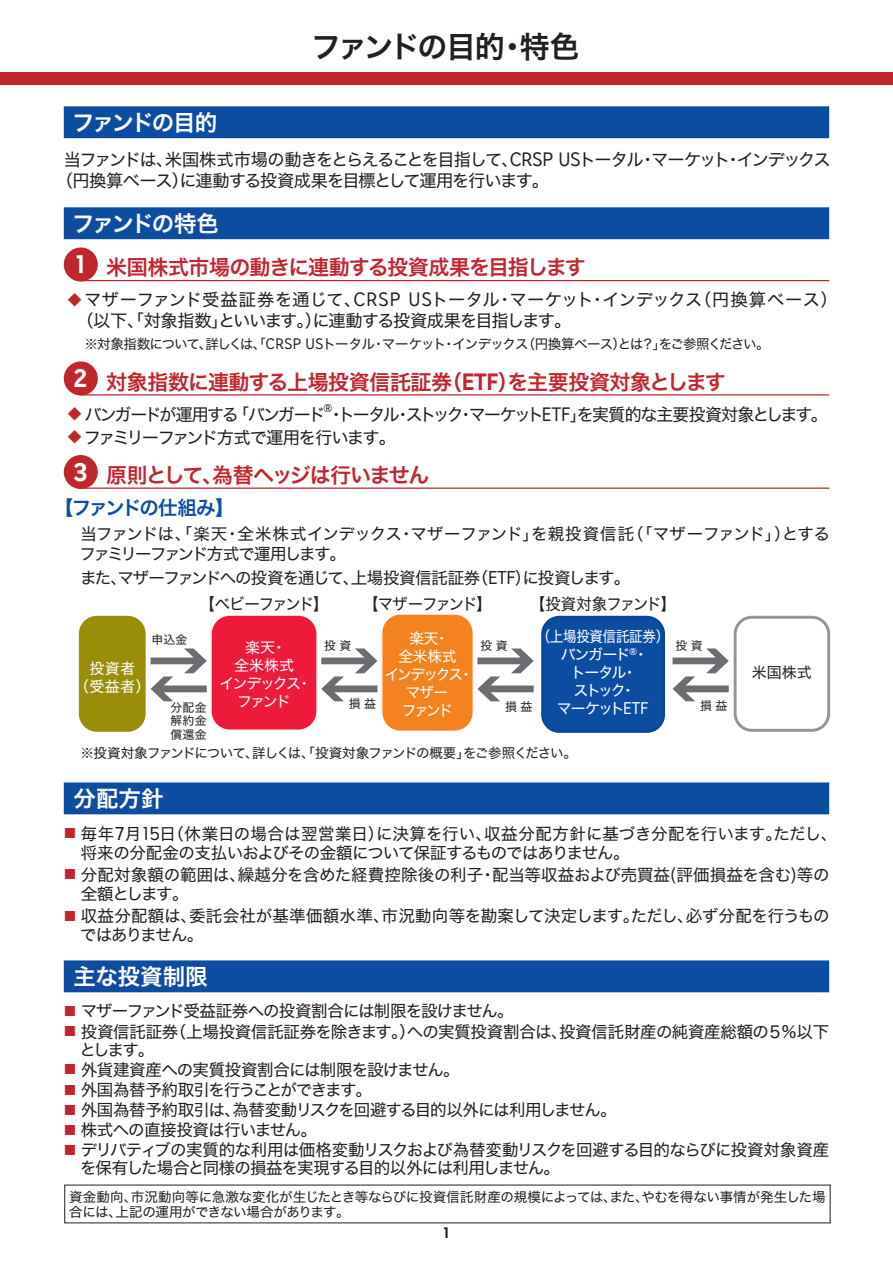
<style>
.page{position:relative;width:893px;height:1263px;background:#fff}
.page>*{position:absolute;margin:0;border:0;box-sizing:border-box;transform-origin:0 0}
.t1{font:30px "Hira Kaku Std N W6";letter-spacing:-.085em;color:#231f20}
.t2{font:22.5px "Hira Kaku Std N W6";letter-spacing:-.1em;color:#fff}
.t3{font:22.5px "Hira Kaku Std N W6";letter-spacing:-.025em;color:#fff}
.t4{font:22.5px "Rakuten Global B";color:#fff}
.t5{font:21px "Hira Kaku Std N W6";letter-spacing:-.02em;color:#c0262d}
.t6{font:21px "Hira Kaku Std N W6";letter-spacing:-.04em;color:#c0262d}
.t7{font:21px "Hira Kaku Std N W6";letter-spacing:-.07em;color:#c0262d}
.t8{font:19.5px "Hira Kaku Std N W6";letter-spacing:-.105em;color:#0d4da1}
.t9{font:17.25px/21px "Hira Kaku Std N W4";letter-spacing:-.07em;color:#231f20}
.t10{font:17.25px/21px "Hira Kaku Std N W4";letter-spacing:-.02em;color:#231f20}
.t11{font:17.25px "Hira Kaku Std N W4";letter-spacing:-.115em;color:#231f20}
.t12{font:17.25px "Hira Kaku Std N W4";letter-spacing:-.09em;color:#231f20}
.t13{font:16.5px/19.5px "Hira Kaku Std N W4";letter-spacing:-.015em;color:#231f20}
.t14{font:16.5px/18px "Hira Kaku Std N W4";letter-spacing:-.035em;color:#231f20}
.t15{font:16.5px/19.5px "Hira Kaku Std N W4";letter-spacing:-.055em;color:#231f20}
.t16{font:16.5px "Hira Kaku Std N W4";letter-spacing:-.07em;color:#231f20}
.t17{font:16.5px/19.5px "Hira Kaku Std N W4";letter-spacing:-.01em;color:#231f20}
.t18{font:16.2px "Hira Kaku Std N W4";letter-spacing:-.065em;color:#231f20;scale:.95 1}
.t19{font:16.2px "Hira Kaku Std N W4";letter-spacing:-.1em;color:#231f20;scale:.95 1}
.t20{font:16.2px "Hira Kaku Std N W4";letter-spacing:-.095em;color:#231f20;scale:.95 1}
.t21{font:15px/18px "Hira Kaku Std N W4";letter-spacing:-.095em;color:#fff;text-align:center}
.t22{font:15px/18px "Hira Kaku Std N W4";letter-spacing:-.065em;color:#fff;text-align:center;scale:.9 1}
.t23{font:15px "Hira Kaku Std N W4";color:#231f20}
.t24{font:13.5px/15px "Hira Kaku Std N W4";letter-spacing:-.02em;color:#231f20}
.t25{font:13.5px "Hira Kaku Std N W4";letter-spacing:-.065em;color:#231f20}
.t26{font:13.5px "Hira Kaku Std N W4";letter-spacing:-.075em;color:#231f20}
.t27{font:13.5px "Rakuten Global B";color:#231f20}
.t28{font:11.85px/13.5px "Hira Kaku Std N W4";letter-spacing:.02em;color:#231f20;text-align:justify}
.t29{font:10.05px "Rakuten Global R";color:#231f20}
.s1{font-family:"Rakuten Global R"}
.s2{font-size:13.8px;color:#c0262d}
.s3{font-family:"Rakuten Global B"}
.s4{font-size:13.2px;color:#c0262d}
</style>
<div class="page">
<div style="left:0;top:72px;width:893px;height:13px;background:#c0262d"></div>
<div style="left:64px;top:107px;width:764px;height:31px;background:#0d4da1"></div>
<div style="left:64px;top:106px;width:765px;height:32px;border:1px solid #0d4da1"></div>
<div style="left:64px;top:208px;width:764px;height:31px;background:#0d4da1"></div>
<div style="left:64px;top:207px;width:765px;height:32px;border:1px solid #0d4da1"></div>
<hr style="left:81px;top:280px;width:748px;height:1px;background:#c0262d">
<hr style="left:81px;top:394px;width:748px;height:1px;background:#c0262d">
<hr style="left:81px;top:487px;width:748px;height:2px;background:#c0262d">
<div style="left:64px;top:247px;width:34px;height:34px;background:#c0262d;border-radius:50%"></div>
<div style="left:64px;top:455px;width:34px;height:34px;background:#c0262d;border-radius:50%"></div>
<div style="left:64px;top:361px;width:34px;height:34px;background:#c0262d;border-radius:50%"></div>
<div style="left:213px;top:617px;width:102px;height:111px;background:#ed1a3a;border-radius:17px"></div>
<div style="left:212px;top:616px;width:104px;height:113px;border:3px solid #ed1a3a;border-radius:17px"></div>
<div style="left:80px;top:617px;width:64px;height:113px;background:#998d0a;border-radius:17px"></div>
<div style="left:79px;top:616px;width:67px;height:116px;border:3px solid #998d0a;border-radius:17px"></div>
<div style="left:543px;top:617px;width:121px;height:114px;background:#0d4da1;border-radius:17px"></div>
<div style="left:541px;top:616px;width:124px;height:117px;border:3px solid #094797;border-radius:17px"></div>
<div style="left:734px;top:616px;width:96px;height:116px;border:3px solid #939598;border-radius:17px"></div>
<svg style="left:151px;top:648px;width:56px;height:53px"></svg>
<svg style="left:321px;top:648px;width:56px;height:53px"></svg>
<svg style="left:477px;top:648px;width:57px;height:53px"></svg>
<svg style="left:672px;top:648px;width:57px;height:53px"></svg>
<div style="left:384px;top:616px;width:87px;height:113px;background:#f58220;border-radius:17px"></div>
<div style="left:382px;top:615px;width:91px;height:116px;border:3px solid #f58220;border-radius:17px"></div>
<div style="left:64px;top:961px;width:764px;height:31px;background:#0d4da1"></div>
<div style="left:64px;top:960px;width:765px;height:32px;border:1px solid #0d4da1"></div>
<div style="left:64px;top:783px;width:764px;height:31px;background:#0d4da1"></div>
<div style="left:64px;top:782px;width:765px;height:32px;border:1px solid #0d4da1"></div>
<h2 class="t2" style="left:72px;top:105px;width:147px">ファンドの目的</h2>
<h1 class="t1" style="left:311px;top:24px;width:270px">ファンドの目的・特色</h1>
<p class="t9" style="left:56px;top:149px;width:776px;text-indent:8px">当ファンドは、米国株式市場の動きをとらえることを目指して、<span class="s1">CRSP US</span>トータル・マーケット・インデックス（円換算ベース）に連動する投資成果を目標として運用を行います。</p>
<h2 class="t2" style="left:72px;top:206px;width:148px">ファンドの特色</h2>
<h2 class="t4" style="left:74px;top:249px;width:15px">1</h2>
<p class="t6" style="left:106px;top:251px;width:481px">米国株式市場の動きに連動する投資成果を目指します</p>
<p class="t10" style="left:76px;top:289px;width:763px;text-indent:-8px"><span class="s2">◆</span> マザーファンド受益証券を通じて、<span class="s1">CRSP US</span>トータル・マーケット・インデックス（円換算ベース）（以下、｢対象指数｣といいます。）に連動する投資成果を目指します。</p>
<p class="t25" style="left:84px;top:334px;width:686px">※対象指数について、詳しくは、「<span class="s1">CRSP US</span>トータル・マーケット・インデックス（円換算ベース）とは？｣をご参照ください。</p>
<p class="t5" style="left:106px;top:365px;width:621px">対象指数に連動する上場投資信託証券（<span class="s3">ETF</span>）を主要投資対象とします</p>
<p class="t11" style="left:68px;top:401px;width:761px"><span class="s2">◆</span> バンガードが運用する｢バンガード・トータル・ストック・マーケット<span class="s1">ETF</span>｣を実質的な主要投資対象とします。</p>
<h2 class="t4" style="left:74px;top:363px;width:15px">2</h2>
<p class="t29" style="left:323px;top:401px;width:11px">®</p>
<p class="t12" style="left:68px;top:424px;width:329px"><span class="s2">◆</span> ファミリーファンド方式で運用を行います。</p>
<p class="t7" style="left:106px;top:459px;width:325px">原則として、為替ヘッジは行いません</p>
<h2 class="t4" style="left:74px;top:456px;width:15px">3</h2>
<p class="t8" style="left:54px;top:492px;width:182px">【ファンドの仕組み】</p>
<p class="t15" style="left:80px;top:524px;width:752px">当ファンドは、「楽天・全米株式インデックス・マザーファンド」を親投資信託（「マザーファンド」）とするファミリーファンド方式で運用します。</p>
<p class="t16" style="left:80px;top:565px;width:552px">また、マザーファンドへの投資を通じて、上場投資信託証券（<span class="s1">ETF</span>）に投資します。</p>
<p class="t19" style="left:199px;top:592px;width:137px">【ベビーファンド】</p>
<p class="t18" style="left:530px;top:592px;width:155px">【投資対象ファンド】</p>
<p class="t21" style="left:385px;top:629px;width:90px">楽天・<br>全米株式<br>インデックス・マザー<br>ファンド</p>
<p class="t20" style="left:363px;top:592px;width:137px">【マザーファンド】</p>
<p class="t21" style="left:220px;top:638px;width:94px">楽天・<br>全米株式<br>インデックス・ファンド</p>
<p class="t22" style="left:537px;top:627px;width:149px">（上場投資信託証券）バンガード<sup>®</sup>・<br>トータル・<br>ストック・<br>マーケット<span class="s1">ETF</span></p>
<p class="t28" style="left:152px;top:633px;width:37px">申込金</p>
<p class="t28" style="left:324px;top:639px;width:29px">投資</p>
<p class="t28" style="left:480px;top:639px;width:29px">投資</p>
<p class="t21" style="left:74px;top:659px;width:78px">投資者<br>（受益者）</p>
<p class="t28" style="left:349px;top:697px;width:29px">損益</p>
<p class="t26" style="left:80px;top:742px;width:498px">※投資対象ファンドについて、詳しくは、「投資対象ファンドの概要」をご参照ください。</p>
<p class="t28" style="left:505px;top:699px;width:29px">損益</p>
<p class="t28" style="left:170px;top:701px;width:38px">分配金解約金償還金</p>
<p class="t28" style="left:675px;top:639px;width:29px">投資</p>
<p class="t28" style="left:700px;top:698px;width:29px">損益</p>
<h2 class="t3" style="left:74px;top:781px;width:91px">分配方針</h2>
<p class="t23" style="left:752px;top:661px;width:61px">米国株式</p>
<p class="t13" style="left:81px;top:823px;width:758px;text-indent:-17px"><span class="s4">■</span> 毎年<span class="s1">7</span>月<span class="s1">15</span>日（休業日の場合は翌営業日）に決算を行い、収益分配方針に基づき分配を行います。ただし、将来の分配金の支払いおよびその金額について保証するものではありません。</p>
<p class="t13" style="left:81px;top:865px;width:750px;text-indent:-17px"><span class="s4">■</span> 分配対象額の範囲は、繰越分を含めた経費控除後の利子・配当等収益および売買益<span class="s1">(</span>評価損益を含む<span class="s1">)</span>等の全額とします。</p>
<p class="t17" style="left:80px;top:906px;width:751px;text-indent:-17px"><span class="s4">■</span> 収益分配額は、委託会社が基準価額水準、市況動向等を勘案して決定します。ただし、必ず分配を行うものではありません。</p>
<h2 class="t3" style="left:74px;top:959px;width:136px">主な投資制限</h2>
<p class="t15" style="left:64px;top:1001px;width:452px"><span class="s4">■</span> マザーファンド受益証券への投資割合には制限を設けません。</p>
<p class="t13" style="left:79px;top:1022px;width:751px;line-height:18px;text-indent:-16px"><span class="s4">■</span> 投資信託証券（上場投資信託証券を除きます。）への実質投資割合は、投資信託財産の純資産総額の５<span class="s1">%</span>以下とします。</p>
<p class="t14" style="left:64px;top:1060px;width:397px"><span class="s4">■</span> 外貨建資産への実質投資割合には制限を設けません。</p>
<p class="t16" style="left:64px;top:1077px;width:310px"><span class="s4">■</span> 外国為替予約取引を行うことができます。</p>
<p class="t14" style="left:64px;top:1101px;width:554px"><span class="s4">■</span> 外国為替予約取引は、為替変動リスクを回避する目的以外には利用しません。</p>
<p class="t14" style="left:64px;top:1121px;width:255px"><span class="s4">■</span> 株式への直接投資は行いません。</p>
<p class="t14" style="left:80px;top:1141px;width:750px;text-indent:-17px"><span class="s4">■</span> デリバティブの実質的な利用は価格変動リスクおよび為替変動リスクを回避する目的ならびに投資対象資産を保有した場合と同様の損益を実現する目的以外には利用しません。</p>
<p class="t24" style="left:69px;top:1189px;width:758px">資金動向、市況動向等に急激な変化が生じたとき等ならびに投資信託財産の規模によっては、また、やむを得ない事情が発生した場合には、上記の運用ができない場合があります。</p>
<p class="t27" style="left:442px;top:1224px;width:10px">1</p>
</div>
